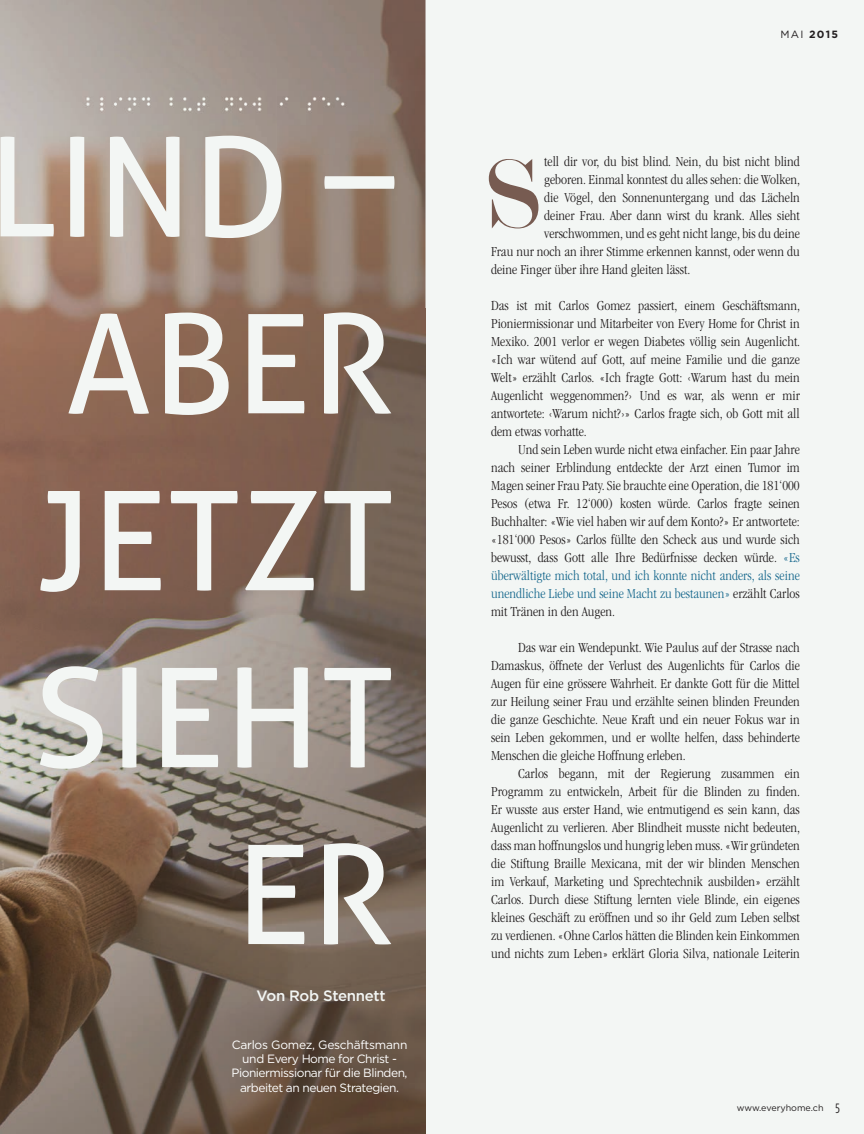
<style>
.page{position:relative;width:864px;height:1134px;background:#f3f6f4}
.page>*{position:absolute;margin:0;border:0;box-sizing:border-box;transform-origin:0 0}
.t1{font:138px/176.9px "Aller";letter-spacing:.01em;color:#f3f6f4;text-align:right}
.t2{font:105px "Modern";color:#775b51}
.t3{font:500 15px "Gotham";letter-spacing:-.02em;color:#f3f6f4}
.t4{font:300 condensed 14.25px/18px "ITC Garamond Std";color:#231f20;text-align:justify}
.t5{font:12px/14.4px "Gotham";letter-spacing:-.04em;color:#fff;text-align:center}
.t6{font:700 10.5px "Gotham";color:#231f20}
.t7{font:9px "Gotham";color:#231f20}
.s1{font-weight:400}
.s2{color:#1b6b8f}
.s3{font-family:"Gotham Condensed";font-size:13.5px}
</style>
<div class="page">
<img style="left:0;top:0;width:426px;height:1134px">
<img style="left:37px;top:68px;width:337px;height:86px">
<h1 class="t1" style="left:-12px;top:99px;width:407px">LIND –<br>ABER<br>JETZT<br>SIEHT<br>ER</h1>
<p class="t3" style="left:257px;top:986px;width:130px">Von Rob Stennett</p>
<p class="t5" style="left:232px;top:1037px;width:178px">Carlos Gomez, Geschäftsmann und Every Home for Christ -<br>Pioniermissionar für die Blinden, arbeitet an neuen Strategien.</p>
<p class="t6" style="left:780px;top:28px;width:59px"><span class="s1">MAI</span> 2015</p>
<p class="t4" style="left:544px;top:153px;width:257px">tell dir vor, du bist blind. Nein, du bist nicht blind</p>
<p class="t4" style="left:544px;top:171px;width:257px">geboren. Einmal konntest du alles sehen: die Wolken,</p>
<p class="t4" style="left:544px;top:189px;width:257px">die Vögel, den Sonnenuntergang und das Lächeln</p>
<p class="t4" style="left:544px;top:207px;width:257px">deiner Frau. Aber dann wirst du krank. Alles sieht</p>
<p class="t4" style="left:544px;top:225px;width:257px">verschwommen, und es geht nicht lange, bis du deine</p>
<p class="t4" style="left:491px;top:243px;width:310px">Frau nur noch an ihrer Stimme erkennen kannst, oder wenn du</p>
<p class="t4" style="left:491px;top:261px;width:201px">deine Finger über ihre Hand gleiten lässt.</p>
<p class="t4" style="left:491px;top:297px;width:311px">Das ist mit Carlos Gomez passiert, einem Geschäftsmann, Pioniermissionar und Mitarbeiter von Every Home for Christ in Mexiko. 2001 verlor er wegen Diabetes völlig sein Augenlicht. «Ich war wütend auf Gott, auf meine Familie und die ganze Welt» erzählt Carlos. «Ich fragte Gott: ‹Warum hast du mein Augenlicht weggenommen?› Und es war, als wenn er mir antwortete: ‹Warum nicht?›» Carlos fragte sich, ob Gott mit all dem etwas vorhatte.</p>
<p class="t4" style="left:491px;top:441px;width:310px;text-indent:27px">Und sein Leben wurde nicht etwa einfacher. Ein paar Jahre nach seiner Erblindung entdeckte der Arzt einen Tumor im Magen seiner Frau Paty. Sie brauchte eine Operation, die 181‘000<br>Pesos (etwa Fr. 12‘000) kosten würde. Carlos fragte seinen Buchhalter: «Wie viel haben wir auf dem Konto?» Er antwortete: «181‘000 Pesos» Carlos füllte den Scheck aus und wurde sich bewusst, dass Gott alle Ihre Bedürfnisse decken würde. <span class="s2">«Es überwältigte mich total, und ich konnte nicht anders, als seine unendliche Liebe und seine Macht zu bestaunen»</span> erzählt Carlos mit Tränen in den Augen.</p>
<p class="t4" style="left:491px;top:639px;width:310px;text-indent:27px">Das war ein Wendepunkt. Wie Paulus auf der Strasse nach Damaskus, öffnete der Verlust des Augenlichts für Carlos die Augen für eine grössere Wahrheit. Er dankte Gott für die Mittel zur Heilung seiner Frau und erzählte seinen blinden Freunden die ganze Geschichte. Neue Kraft und ein neuer Fokus war in sein Leben gekommen, und er wollte helfen, dass behinderte Menschen die gleiche Hoffnung erleben.</p>
<p class="t4" style="left:491px;top:765px;width:311px;text-indent:27px">Carlos begann, mit der Regierung zusammen ein Programm zu entwickeln, Arbeit für die Blinden zu nden.<br>Er wusste aus erster Hand, wie entmutigend es sein kann, das Augenlicht zu verlieren. Aber Blindheit musste nicht bedeuten, dass man hoffnungslos und hungrig leben muss. «Wir gründeten die Stiftung Braille Mexicana, mit der wir blinden Menschen im Verkauf, Marketing und Sprechtechnik ausbilden» erzählt Carlos. Durch diese Stiftung lernten viele Blinde, ein eigenes kleines Geschäft zu eröffnen und so ihr Geld zum Leben selbst zu verdienen. «Ohne Carlos hätten die Blinden kein Einkommen und nichts zum Leben» erklärt Gloria Silva, nationale Leiterin</p>
<h2 class="t2" style="left:487px;top:142px;width:57px">S</h2>
<p class="t7" style="left:737px;top:1102px;width:105px">www.everyhome.ch <span class="s3">5</span></p>
</div>
